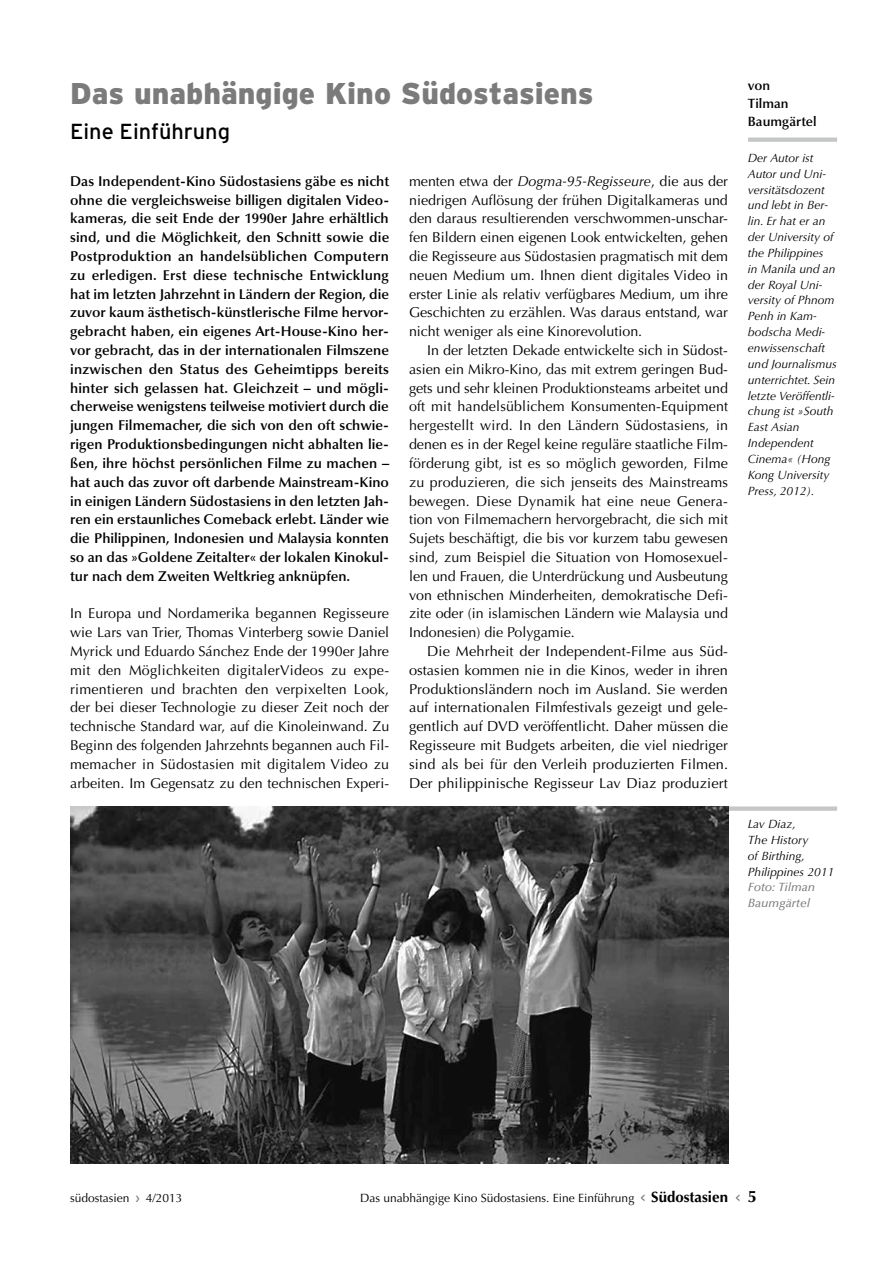
<style>
.page{position:relative;width:893px;height:1263px;background:#fff}
.page>*{position:absolute;margin:0;border:0;box-sizing:border-box;transform-origin:0 0}
.t1{font:900 30px "Interstate";color:#7a7b7a}
.t2{font:21.75px "Interstate";color:#000}
.t3{font:14.25px/18.8px "Optima LT Std";color:#000;text-align:justify}
.t4{font:600 14.25px/18.8px "Optima LT Std";color:#000;text-align:justify}
.t5{font:600 13.5px/17.9px "Optima LT Std";color:#000}
.t6{font:italic 12px/15.9px "Optima LT Std";color:#000}
.t7{font:12px "Optima LT Std";color:#000}
.t8{font:italic 500 12px/15.9px "Optima LT Std";color:#7a7b7a}
.s1{font-style:italic}
.s2{font-family:"Interstate";color:#7a7b7a}
.s3{font-weight:700;font-size:15px}
.s4{font-family:"Interstate Regular 2";color:#7a7b7a}
.s5{font-weight:700;font-size:16.5px}
</style>
<div class="page">
<hr style="left:748px;top:138px;width:89px;height:4px;background:#c5c6c6">
<div style="left:608px;top:806px;width:229px;height:5px;background:#c5c6c6"></div>
<img style="left:70px;top:806px;width:658px;height:358px">
<h1 class="t1" style="left:70px;top:76px;width:525px">Das unabhängige Kino Südostasiens</h1>
<h2 class="t2" style="left:70px;top:119px;width:161px">Eine Einführung</h2>
<p class="t4" style="left:70px;top:172px;width:321px">Das Independent-Kino Südostasiens gäbe es nicht ohne die vergleichsweise billigen digitalen Video&shy;kameras, die seit Ende der 1990er Jahre erhältlich sind, und die Möglichkeit, den Schnitt sowie die Postproduktion an handelsüblichen Computern zu erledigen. Erst diese technische Entwicklung hat im letzten Jahrzehnt in Ländern der Region, die zuvor kaum ästhetisch-künstlerische Filme hervor&shy;gebracht haben, ein eigenes Art-House-Kino her&shy;vor gebracht, das in der internationalen Filmszene inzwischen den Status des Geheimtipps bereits hinter sich gelassen hat. Gleichzeit – und mögli&shy;cherweise wenigstens teilweise motiviert durch die jungen Filmemacher, die sich von den oft schwie&shy;rigen Produktionsbedingungen nicht abhalten lie&shy;ßen, ihre höchst persönlichen Filme zu machen – hat auch das zuvor oft darbende Mainstream-Kino in einigen Ländern Südostasiens in den letzten Jah&shy;ren ein erstaunliches Comeback erlebt. Länder wie die Philippinen, Indonesien und Malaysia konnten so an das »Goldene Zeitalter« der lokalen Kinokul&shy;tur nach dem Zweiten Weltkrieg anknüpfen.</p>
<p class="t3" style="left:70px;top:604px;width:321px">In Europa und Nordamerika begannen Regisseure wie Lars van Trier, Thomas Vinterberg sowie Daniel Myrick und Eduardo Sánchez Ende der 1990er Jahre mit den Möglichkeiten digitalerVideos zu expe&shy;rimentieren und brachten den verpixelten Look, der bei dieser Technologie zu dieser Zeit noch der technische Standard war, auf die Kinoleinwand. Zu Beginn des folgenden Jahrzehnts begannen auch Fil&shy;memacher in Südostasien mit digitalem Video zu arbeiten. Im Gegensatz zu den technischen Experi-</p>
<p class="t3" style="left:409px;top:172px;width:321px">menten etwa der <span class="s1">Dogma-95-Regisseure</span>, die aus der niedrigen Auflösung der frühen Digitalkameras und den daraus resultierenden verschwommen-unschar&shy;fen Bildern einen eigenen Look entwickelten, gehen die Regisseure aus Südostasien pragmatisch mit dem neuen Medium um. Ihnen dient digitales Video in erster Linie als relativ verfügbares Medium, um ihre Geschichten zu erzählen. Was daraus entstand, war nicht weniger als eine Kinorevolution.</p>
<p class="t3" style="left:409px;top:341px;width:321px;text-indent:18px">In der letzten Dekade entwickelte sich in Südost&shy;asien ein Mikro-Kino, das mit extrem geringen Bud&shy;gets und sehr kleinen Produktionsteams arbeitet und oft mit handelsüblichem Konsumenten-Equipment hergestellt wird. In den Ländern Südostasiens, in denen es in der Regel keine reguläre staatliche Film&shy;förderung gibt, ist es so möglich geworden, Filme zu produzieren, die sich jenseits des Mainstreams bewegen. Diese Dynamik hat eine neue Genera&shy;tion von Filmemachern hervorgebracht, die sich mit Sujets beschäftigt, die bis vor kurzem tabu gewesen sind, zum Beispiel die Situation von Homosexuel&shy;len und Frauen, die Unterdrückung und Ausbeutung von ethnischen Minderheiten, demokratische Defi&shy;zite oder (in islamischen Ländern wie Malaysia und Indonesien) die Polygamie.</p>
<p class="t3" style="left:409px;top:642px;width:321px;text-indent:18px">Die Mehrheit der Independent-Filme aus Süd&shy;ostasien kommen nie in die Kinos, weder in ihren Produktionsländern noch im Ausland. Sie werden auf internationalen Filmfestivals gezeigt und gele&shy;gentlich auf DVD veröffentlicht. Daher müssen die Regisseure mit Budgets arbeiten, die viel niedriger sind als bei für den Verleih produzierten Filmen.<br>Der philippinische Regisseur Lav Diaz produziert</p>
<p class="t5" style="left:748px;top:77px;width:70px">von<br>Tilman<br>Baumgärtel</p>
<p class="t6" style="left:748px;top:150px;width:90px">Der Autor ist<br>Autor und Uni&shy;versitätsdozent und lebt in Ber&shy;lin. Er hat er an der University of the Philippines<br>in Manila und an der Royal Uni&shy;versity of Phnom<br>Penh in Kam&shy;bodscha Medi&shy;enwissenschaft und Journalismus unterrichtet. Sein letzte Veröffentli&shy;chung ist »South<br>East Asian<br>Independent<br>Cinema« (Hong<br>Kong University<br>Press, 2012).</p>
<p class="t6" style="left:748px;top:816px;width:88px">Lav Diaz,<br>The History<br>of Birthing,<br>Philippines 2011</p>
<p class="t8" style="left:748px;top:880px;width:69px">Foto: Tilman<br>Baumgärtel</p>
<p class="t7" style="left:70px;top:1190px;width:114px">südostasien <span class="s2">›</span> 4/2013</p>
<p class="t7" style="left:360px;top:1190px;width:398px">Das unabhängige Kino Südostasiens. Eine Einführung <span class="s2">&lt;</span> <span class="s3">Südostasien</span> <span class="s4">&lt;</span> <span class="s5">5</span></p>
</div>
